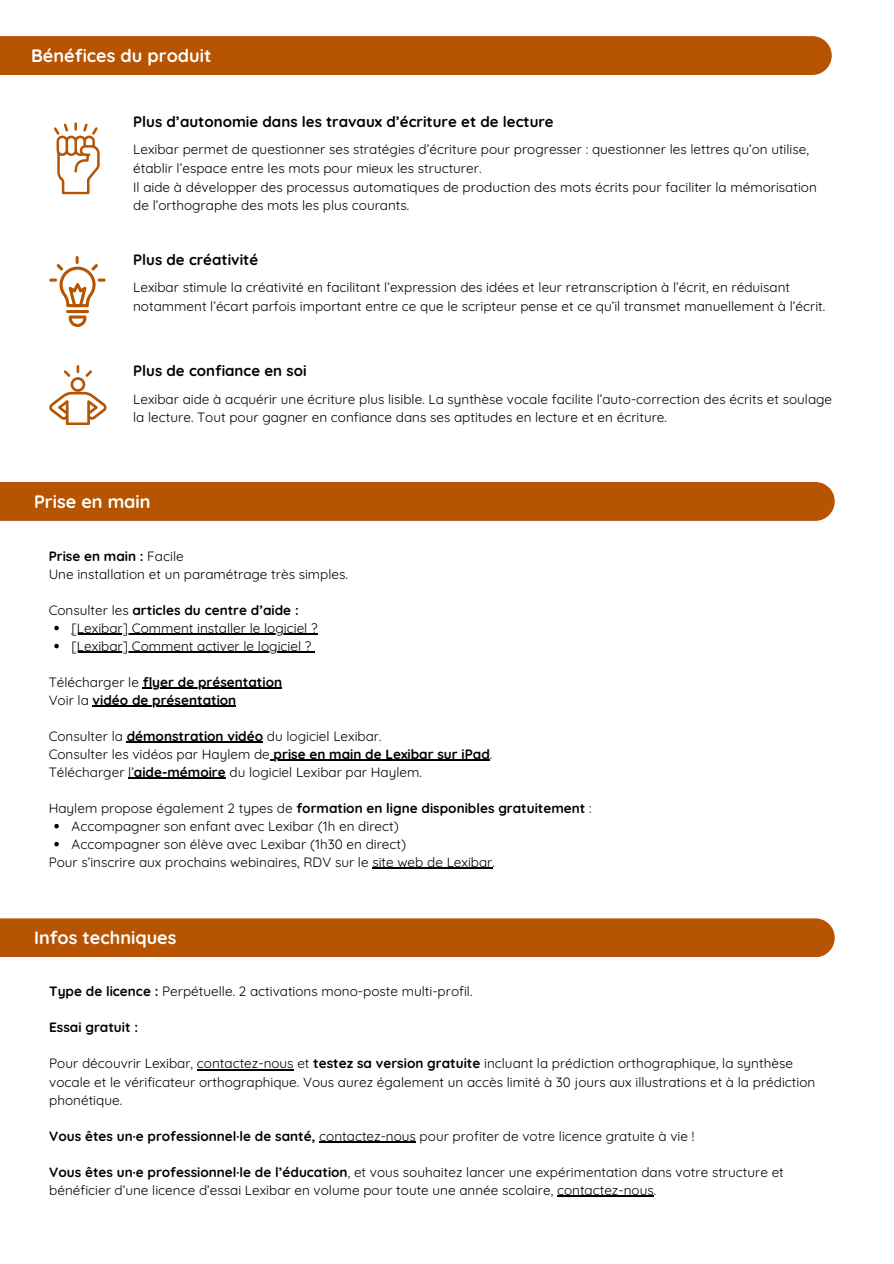
<style>
.page{position:relative;width:894px;height:1264px;background:#fff}
.page>*{position:absolute;margin:0;border:0;box-sizing:border-box;transform-origin:0 0}
.t1{font:700 18px "Quicksand";color:#fff}
.t2{font:700 15px "Quicksand";color:#000}
.t3{font:13.5px/18.5px "Quicksand";color:#000}
.t4{font:700 13.5px "Quicksand";color:#000}
.s1{font-weight:400}
.s2{font-weight:700}
</style>
<div class="page">
<div style="left:0;top:482px;width:834px;height:39px;background:#b65402"></div>
<svg style="left:54px;top:626px;width:5px;height:4px"></svg>
<hr style="left:72px;top:633px;width:245px;height:2px;background:#000">
<svg style="left:54px;top:644px;width:5px;height:4px"></svg>
<hr style="left:72px;top:651px;width:239px;height:2px;background:#000">
<hr style="left:143px;top:687px;width:139px;height:2px;background:#000">
<hr style="left:93px;top:705px;width:143px;height:2px;background:#000">
<hr style="left:127px;top:741px;width:136px;height:2px;background:#000">
<hr style="left:273px;top:759px;width:216px;height:2px;background:#000">
<svg style="left:128px;top:777px;width:6px;height:2px"></svg>
<hr style="left:134px;top:777px;width:92px;height:2px;background:#000">
<svg style="left:54px;top:824px;width:5px;height:4px"></svg>
<svg style="left:54px;top:842px;width:5px;height:4px"></svg>
<hr style="left:372px;top:867px;width:120px;height:2px;background:#000">
<div style="left:0;top:36px;width:831px;height:39px;background:#b65402"></div>
<svg style="left:54px;top:122px;width:46px;height:72px"></svg>
<hr style="left:66px;top:310px;width:23px;height:3px;background:#b65402;border-radius:2px">
<svg style="left:69px;top:315px;width:17px;height:12px"></svg>
<svg style="left:49px;top:256px;width:56px;height:51px"></svg>
<svg style="left:49px;top:365px;width:57px;height:60px"></svg>
<div style="left:0;top:918px;width:834px;height:39px;background:#b65402"></div>
<hr style="left:197px;top:1069px;width:96px;height:1px;background:#000">
<hr style="left:319px;top:1141px;width:97px;height:1px;background:#000">
<hr style="left:557px;top:1195px;width:96px;height:1px;background:#000">
<p class="t1" style="left:31px;top:44px;width:182px">Bénéfices du produit</p>
<h1 class="t2" style="left:133px;top:112px;width:422px">Plus d’autonomie dans les travaux d’écriture et de lecture</h1>
<p class="t3" style="left:133px;top:140px;width:677px">Lexibar permet de questionner ses stratégies d’écriture pour progresser : questionner les lettres qu’on utilise, établir l’espace entre les mots pour mieux les structurer.</p>
<h2 class="t3" style="left:133px;top:177px;width:685px">Il aide à développer des processus automatiques de production des mots écrits pour faciliter la mémorisation de l’orthographe des mots les plus courants.</h2>
<p class="t2" style="left:133px;top:249px;width:126px">Plus de créativité</p>
<p class="t3" style="left:133px;top:278px;width:693px">Lexibar stimule la créativité en facilitant l’expression des idées et leur retranscription à l’écrit, en réduisant notamment l’écart parfois important entre ce que le scripteur pense et ce qu’il transmet manuellement à l’écrit.</p>
<p class="t2" style="left:133px;top:361px;width:175px">Plus de confiance en soi</p>
<p class="t3" style="left:133px;top:389px;width:700px">Lexibar aide à acquérir une écriture plus lisible. La synthèse vocale facilite l’auto-correction des écrits et soulage la lecture. Tout pour gagner en confiance dans ses aptitudes en lecture et en écriture.</p>
<p class="t1" style="left:34px;top:490px;width:118px">Prise en main</p>
<p class="t4" style="left:49px;top:547px;width:136px">Prise en main : <span class="s1">Facile</span></p>
<p class="t3" style="left:49px;top:564px;width:301px">Une installation et un paramétrage très simples.</p>
<h2 class="t4" style="left:49px;top:601px;width:251px"><span class="s1">Consulter les</span> articles du centre d’aide :</h2>
<p class="t3" style="left:72px;top:618px;width:247px">[Lexibar] Comment installer le logiciel ?</p>
<p class="t3" style="left:72px;top:636px;width:241px">[Lexibar] Comment activer le logiciel ?</p>
<h2 class="t4" style="left:49px;top:673px;width:235px"><span class="s1">Télécharger le</span> flyer de présentation</h2>
<p class="t4" style="left:49px;top:691px;width:189px"><span class="s1">Voir la</span> vidéo de présentation</p>
<h1 class="t3" style="left:49px;top:726px;width:334px">Consulter la <span class="s2">démonstration vidéo</span> du logiciel Lexibar.</h1>
<p class="t3" style="left:49px;top:744px;width:445px">Consulter les vidéos par Haylem de <span class="s2">prise en main de Lexibar sur iPad</span>.</p>
<p class="t3" style="left:49px;top:762px;width:374px">Télécharger l’<span class="s2">aide-mémoire</span> du logiciel Lexibar par Haylem.</p>
<p class="t4" style="left:49px;top:799px;width:544px"><span class="s1">Haylem propose également 2 types de</span> formation en ligne disponibles gratuitement <span class="s1">:</span></p>
<p class="t3" style="left:72px;top:816px;width:336px;line-height:18px">Accompagner son enfant avec Lexibar (1h en direct)<br>Accompagner son élève avec Lexibar (1h30 en direct)</p>
<p class="t3" style="left:49px;top:852px;width:447px">Pour s’inscrire aux prochains webinaires, RDV sur le site web de Lexibar.</p>
<p class="t1" style="left:34px;top:926px;width:144px">Infos techniques</p>
<p class="t3" style="left:49px;top:982px;width:424px"><span class="s2">Type de licence :</span> Perpétuelle. 2 activations mono-poste multi-profil.</p>
<p class="t4" style="left:49px;top:1018px;width:90px">Essai gratuit :</p>
<h1 class="t3" style="left:49px;top:1054px;width:767px;line-height:18px">Pour découvrir Lexibar, contactez-nous et <span class="s2">testez sa version gratuite</span> incluant la prédiction orthographique, la synthèse vocale et le vérificateur orthographique. Vous aurez également un accès limité à 30 jours aux illustrations et à la prédiction phonétique.</h1>
<p class="t3" style="left:49px;top:1126px;width:646px"><span class="s2">Vous êtes un·e professionnel·le de santé,</span> contactez-nous pour profiter de votre licence gratuite à vie !</p>
<h3 class="t3" style="left:49px;top:1162px;width:736px;line-height:18px"><span class="s2">Vous êtes un·e professionnel·le de l’éducation</span>, et vous souhaitez lancer une expérimentation dans votre structure et bénéficier d’une licence d’essai Lexibar en volume pour toute une année scolaire, contactez-nous.</h3>
</div>
